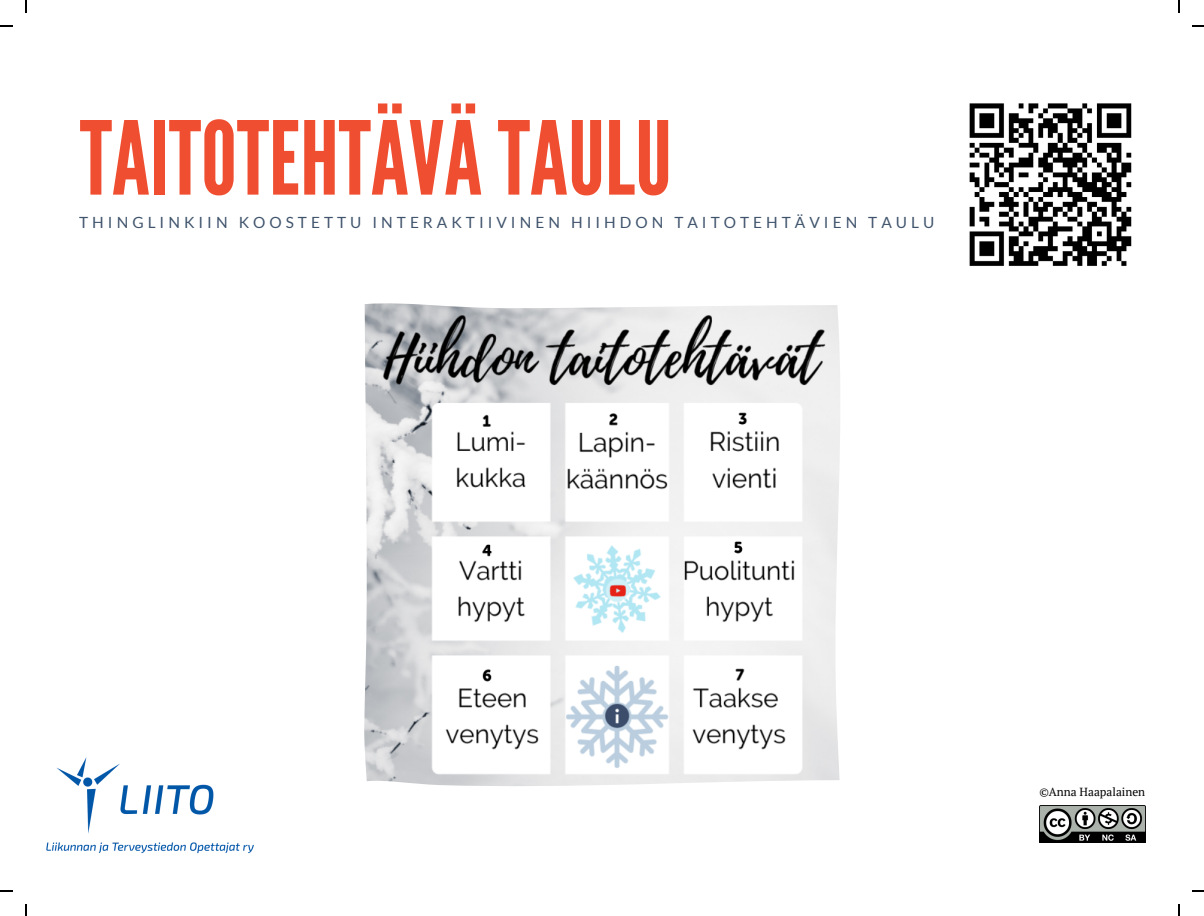
<style>
.page{position:relative;width:1204px;height:916px;background:#fff}
.page>*{position:absolute;margin:0;border:0;box-sizing:border-box;transform-origin:0 0}
.t1{font:101.4px "League Gothic";color:#f04e30}
.t2{font:15.45px "Lato";letter-spacing:.26em;color:#1d3552}
.t3{font:11.7px "PT Serif";color:#000}
</style>
<div class="page">
<img style="left:364px;top:303px;width:476px;height:483px">
<img style="left:1039px;top:805px;width:105px;height:37px">
<img style="left:46px;top:757px;width:208px;height:97px">
<img style="left:969px;top:103px;width:163px;height:163px">
<svg style="left:26px;top:0;width:1px;height:12px"></svg>
<svg style="left:0;top:26px;width:12px;height:1px"></svg>
<svg style="left:1178px;top:0;width:1px;height:12px"></svg>
<svg style="left:0;top:890px;width:12px;height:1px"></svg>
<p class="t1" style="left:80px;top:100px;width:593px">TAITOTEHTÄVÄTAULU</p>
<p class="t2" style="left:79px;top:213px;width:856px">THINGLINKIIN KOOSTETTU INTERAKTIIVINEN HIIHDON TAITOTEHTÄVIEN TAULU</p>
<p class="t3" style="left:1039px;top:783px;width:107px">©Anna Haapalainen</p>
</div>
